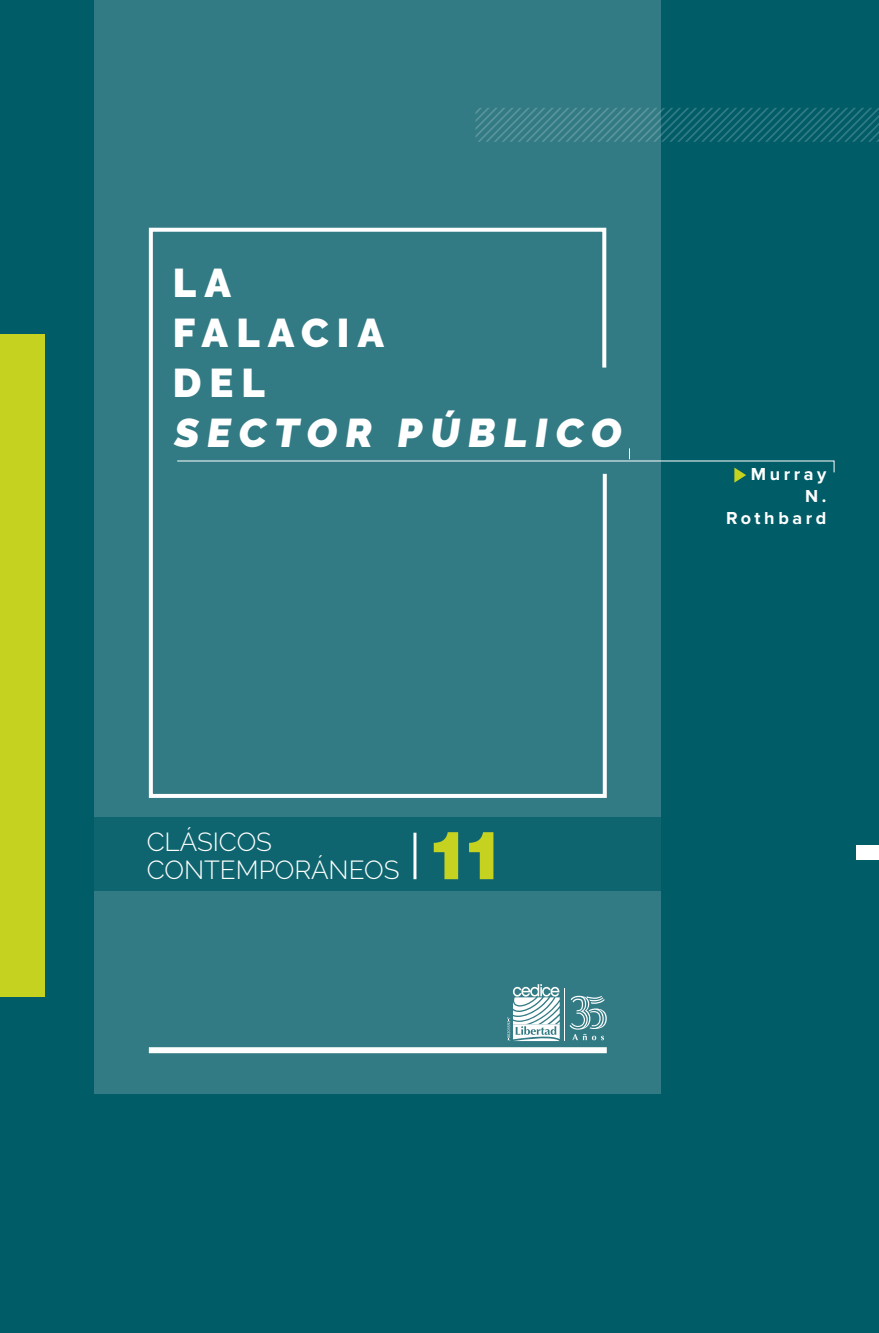
<style>
.page{position:relative;width:879px;height:1333px;background:#fff}
.page>*{position:absolute;margin:0;border:0;box-sizing:border-box;transform-origin:0 0}
.t1{font:900 65.8px "Helvetica LT Std";color:#c5d320}
.t2{font:900 40px/50px "Raleway";letter-spacing:.2em;color:#fff}
.t3{font:300 26px/28px "Raleway";color:#fff}
.t4{font:700 18px/22px "Proxima Nova";letter-spacing:.2em;color:#fff;text-align:right}
</style>
<div class="page">
<div style="left:0;top:0;width:879px;height:1332px;background:#005c67"></div>
<div style="left:95px;top:0;width:566px;height:1093px;background:#327b84"></div>
<svg style="left:148px;top:227px;width:459px;height:571px"></svg>
<svg style="left:569px;top:995px;width:38px;height:45px"></svg>
<hr style="left:564px;top:988px;width:1px;height:53px;background:#fff">
<svg style="left:507px;top:984px;width:53px;height:57px"></svg>
<div style="left:0;top:816px;width:879px;height:74px;background:linear-gradient(to bottom,#0a626d,#0b626d)"></div>
<div style="left:856px;top:845px;width:23px;height:14px;background:#fff"></div>
<div style="left:149px;top:1047px;width:458px;height:6px;background:#fff"></div>
<hr style="left:413px;top:832px;width:3px;height:47px;background:#fff">
<svg style="left:475px;top:108px;width:404px;height:34px"></svg>
<div style="left:0;top:334px;width:45px;height:662px;background:#c5d320"></div>
<svg style="left:176px;top:448px;width:659px;height:34px"></svg>
<p class="t2" style="left:173px;top:258px;width:455px">LA<br>FALACIA<br>DEL<br>SECTOR PÚBLICO</p>
<p class="t4" style="left:726px;top:464px;width:102px">Murray<br>N.<br>Rothbard</p>
<p class="t3" style="left:147px;top:827px;width:254px">CLÁSICOS<br>CONTEMPORÁNEOS</p>
<h1 class="t1" style="left:427px;top:812px;width:81px">11</h1>
</div>
